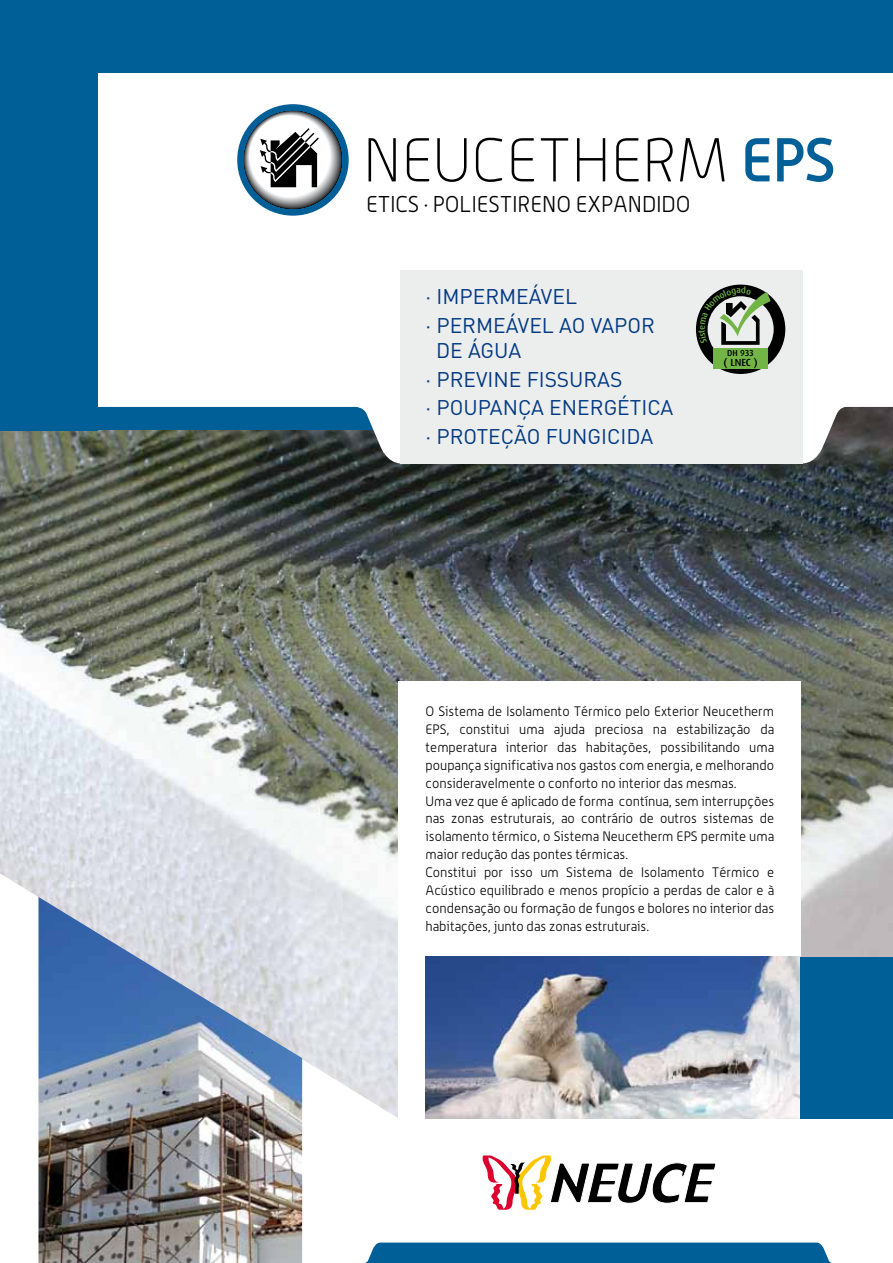
<style>
.page{position:relative;width:893px;height:1263px;background:#fff}
.page>*{position:absolute;margin:0;border:0;box-sizing:border-box;transform-origin:0 0}
.t1{font:100 60.75px "Alwyn";color:#000}
.t2{font:300 22.5px "Alwyn";color:#000}
.t3{font:21px/28.5px "DIN";color:#003882}
.t4{font:300 13.5px/18px "Alwyn";color:#000}
.t5{font:500 10.35px "Dax";color:#000}
.t6{font:500 8.7px "Dax";color:#000}
.s1{font-weight:500;color:#005f96}
</style>
<div class="page">
<img style="left:0;top:463px;width:893px;height:494px">
<svg style="left:0;top:72px;width:893px;height:391px"></svg>
<svg style="left:237px;top:104px;width:112px;height:112px;background:#537d97"></svg>
<div style="left:250px;top:116px;width:80px;height:81px;background:#fff;border-radius:50%"></div>
<svg style="left:260px;top:128px;width:59px;height:59px"></svg>
<svg style="left:483px;top:1155px;width:233px;height:55px"></svg>
<div style="left:400px;top:270px;width:402px;height:193px;background:#eceded"></div>
<div style="left:399px;top:682px;width:402px;height:437px;background:#fff"></div>
<div style="left:0;top:0;width:97px;height:430px;background:#005f96"></div>
<svg style="left:0;top:873px;width:399px;height:363px"></svg>
<img style="left:38px;top:897px;width:264px;height:345px">
<img style="left:425px;top:957px;width:376px;height:162px">
<div style="left:801px;top:957px;width:92px;height:162px;background:#005f96"></div>
<div style="left:0;top:0;width:893px;height:72px;background:#005f96"></div>
<svg style="left:38px;top:1242px;width:794px;height:21px;background:#5084a2"></svg>
<svg style="left:696px;top:285px;width:89px;height:89px"></svg>
<h1 class="t1" style="left:363px;top:126px;width:474px">NEUCETHERM <span class="s1">EPS</span></h1>
<h2 class="t2" style="left:366px;top:191px;width:326px">ETICS · POLIESTIRENO EXPANDIDO</h2>
<h3 class="t3" style="left:426px;top:282px;width:231px">· IMPERMEÁVEL<br>· PERMEÁVEL AO VAPOR</h3>
<h3 class="t3" style="left:426px;top:336px;width:249px;text-indent:10px">DE ÁGUA<br>· PREVINE FISSURAS<br>· POUPANÇA ENERGÉTICA · PROTEÇÃO FUNGICIDA</h3>
<p class="t6" style="left:727px;top:348px;width:28px">DH 933</p>
<p class="t5" style="left:724px;top:357px;width:36px">( LNEC )</p>
<p class="t4" style="left:426px;top:701px;width:350px">O Sistema de Isolamento Térmico pelo Exterior Neucetherm EPS, constitui uma ajuda preciosa na estabilização da temperatura interior das habitações, possibilitando uma poupança significativa nos gastos com energia, e melhorando consideravelmente o conforto no interior das mesmas.<br>Uma vez que é aplicado de forma contínua, sem interrupções nas zonas estruturais, ao contrário de outros sistemas de isolamento térmico, o Sistema Neucetherm EPS permite uma maior redução das pontes térmicas.<br>Constitui por isso um Sistema de Isolamento Térmico e Acústico equilibrado e menos propício a perdas de calor e à condensação ou formação de fungos e bolores no interior das habitações, junto das zonas estruturais.</p>
</div>
